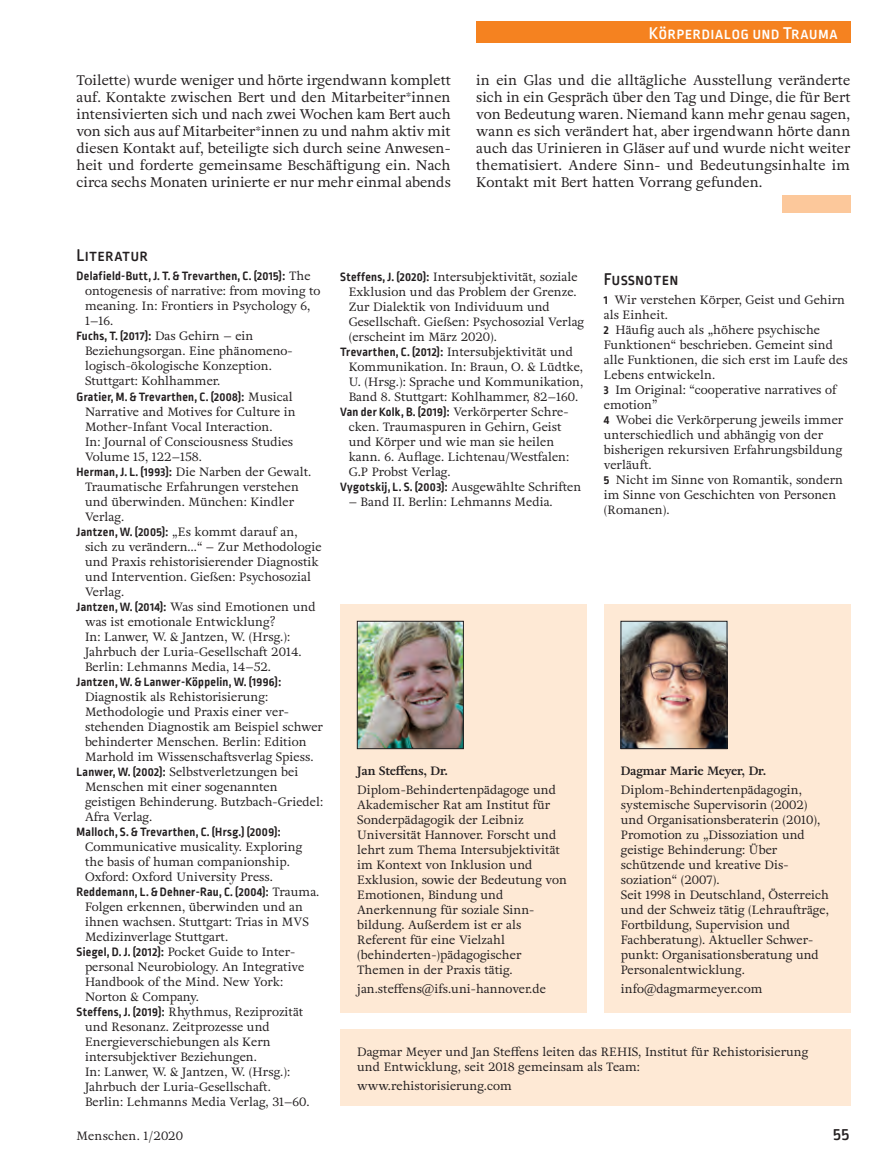
<style>
.page{position:relative;width:893px;height:1170px;background:#fff}
.page>*{position:absolute;margin:0;border:0;box-sizing:border-box;transform-origin:0 0}
.t1{font:500 18px "Ropa Soft SC Pro";letter-spacing:.015em;color:#fff}
.t2{font:500 18px "Ropa Soft SC Pro";letter-spacing:.01em;color:#231f20}
.t3{font:500 18px "Ropa Soft Pro";color:#231f20}
.t4{font:13.8px/17px "Adriane Text";letter-spacing:-.005em;color:#231f20;text-align:justify}
.t5{font:700 12.75px "Ropa Soft Pro";letter-spacing:.025em;color:#231f20}
.t6{font:12px/15px "Adriane Text";color:#231f20}
.t7{font:700 12px "Adriane Text";color:#231f20}
.s1{font-family:"Adriane Text";font-weight:400;font-size:12px}
.s2{font-family:"Ropa Soft Pro";font-weight:700;font-size:12.75px}
</style>
<div class="page">
<div style="left:476px;top:21px;width:374px;height:22px;background:#f58220"></div>
<div style="left:604px;top:604px;width:246px;height:408px;background:#fee9d5"></div>
<img style="left:623px;top:623px;width:102px;height:123px">
<div style="left:621px;top:621px;width:106px;height:127px;border:1px solid #231f20"></div>
<div style="left:340px;top:604px;width:247px;height:408px;background:#fee9d5"></div>
<img style="left:359px;top:623px;width:102px;height:123px">
<div style="left:357px;top:621px;width:106px;height:127px;border:1px solid #231f20"></div>
<div style="left:340px;top:1029px;width:510px;height:77px;background:#fee9d5"></div>
<div style="left:782px;top:196px;width:68px;height:17px;background:#fcc89b"></div>
<h1 class="t1" style="left:649px;top:23px;width:190px">Körperdialog und Trauma</h1>
<p class="t4" style="left:77px;top:72px;width:376px">Toilette) wurde weniger und hörte irgendwann komplett auf. Kontakte zwischen Bert und den Mitarbeiter*innen intensivierten sich und nach zwei Wochen kam Bert auch von sich aus auf Mitarbeiter*innen zu und nahm aktiv mit diesen Kontakt auf, beteiligte sich durch seine Anwesen&shy;heit und forderte gemeinsame Beschäftigung ein. Nach circa sechs Monaten urinierte er nur mehr einmal abends</p>
<p class="t4" style="left:476px;top:72px;width:376px">in ein Glas und die alltägliche Ausstellung veränderte sich in ein Gespräch über den Tag und Dinge, die für Bert von Bedeutung waren. Niemand kann mehr genau sagen, wann es sich verändert hat, aber irgendwann hörte dann auch das Urinieren in Gläser auf und wurde nicht weiter thematisiert. Andere Sinn- und Bedeutungsinhalte im Kontakt mit Bert hatten Vorrang gefunden.</p>
<h1 class="t2" style="left:77px;top:245px;width:73px">Literatur</h1>
<p class="t5" style="left:77px;top:269px;width:236px">Delafield-Butt, J. T. &amp; Trevarthen, C. (2015): <span class="s1">The</span></p>
<p class="t6" style="left:85px;top:283px;width:237px">ontogenesis of narrative: from moving to meaning. In: Frontiers in Psychology 6,<br>1–16.</p>
<p class="t5" style="left:77px;top:329px;width:178px">Fuchs, T. (2017): <span class="s1">Das Gehirn – ein</span></p>
<p class="t6" style="left:85px;top:343px;width:209px">Beziehungsorgan. Eine phänomeno&shy;logisch-ökologische Konzeption.<br>Stuttgart: Kohlhammer.</p>
<p class="t5" style="left:77px;top:389px;width:218px">Gratier, M. &amp; Trevarthen, C. (2008): <span class="s1">Musical</span></p>
<p class="t6" style="left:85px;top:403px;width:212px">Narrative and Motives for Culture in</p>
<p class="t6" style="left:85px;top:418px;width:189px">Mother-Infant Vocal Interaction.</p>
<p class="t6" style="left:85px;top:433px;width:210px">In: Journal of Consciousness Studies</p>
<p class="t6" style="left:85px;top:448px;width:118px">Volume 15, 122–158.</p>
<p class="t6" style="left:77px;top:463px;width:236px"><span class="s2">Herman, J. L. (1993):</span> Die Narben der Gewalt.</p>
<p class="t6" style="left:85px;top:478px;width:215px">Traumatische Erfahrungen verstehen</p>
<p class="t6" style="left:85px;top:493px;width:211px">und überwinden. München: Kindler</p>
<p class="t6" style="left:85px;top:508px;width:41px">Verlag.</p>
<p class="t5" style="left:77px;top:524px;width:223px">Jantzen, W. (2005): <span class="s1">„Es kommt darauf an,</span></p>
<p class="t6" style="left:85px;top:538px;width:238px">sich zu verändern…“ – Zur Methodologie</p>
<p class="t6" style="left:85px;top:553px;width:235px">und Praxis rehistorisierender Diagnostik</p>
<p class="t6" style="left:85px;top:568px;width:227px">und Intervention. Gießen: Psychosozial</p>
<p class="t6" style="left:85px;top:583px;width:41px">Verlag.</p>
<p class="t6" style="left:77px;top:598px;width:241px"><span class="s2">Jantzen, W. (2014):</span> Was sind Emotionen und</p>
<p class="t6" style="left:85px;top:613px;width:192px">was ist emotionale Entwicklung?</p>
<p class="t6" style="left:85px;top:628px;width:207px">In: Lanwer, W. &amp; Jantzen, W. (Hrsg.):</p>
<p class="t6" style="left:85px;top:643px;width:218px">Jahrbuch der Luria-Gesellschaft 2014.</p>
<p class="t6" style="left:85px;top:658px;width:187px">Berlin: Lehmanns Media, 14–52.</p>
<p class="t5" style="left:77px;top:674px;width:206px">Jantzen, W. &amp; Lanwer-Köppelin, W. (1996):</p>
<p class="t6" style="left:85px;top:688px;width:185px">Diagnostik als Rehistorisierung:</p>
<p class="t6" style="left:85px;top:703px;width:205px">Methodologie und Praxis einer ver-</p>
<p class="t6" style="left:85px;top:718px;width:240px">stehenden Diagnostik am Beispiel schwer</p>
<p class="t6" style="left:85px;top:733px;width:223px">behinderter Menschen. Berlin: Edition</p>
<p class="t6" style="left:85px;top:748px;width:230px">Marhold im Wissenschaftsverlag Spiess.</p>
<p class="t6" style="left:77px;top:763px;width:223px"><span class="s2">Lanwer, W. (2002):</span> Selbstverletzungen bei</p>
<p class="t6" style="left:85px;top:778px;width:194px">Menschen mit einer sogenannten</p>
<p class="t6" style="left:85px;top:793px;width:240px">geistigen Behinderung. Butzbach--Griedel:</p>
<p class="t6" style="left:85px;top:808px;width:69px">Afra Verlag.</p>
<p class="t5" style="left:77px;top:824px;width:206px">Malloch, S. &amp; Trevarthen, C. (Hrsg.) (2009):</p>
<p class="t6" style="left:85px;top:838px;width:219px">Communicative musicality. Exploring the basis of human companionship.<br>Oxford: Oxford University Press.</p>
<p class="t5" style="left:77px;top:884px;width:244px">Reddemann, L. &amp; Dehner-Rau, C. (2004): <span class="s1">Trauma.</span></p>
<p class="t6" style="left:85px;top:898px;width:219px">Folgen erkennen, überwinden und an</p>
<p class="t6" style="left:85px;top:913px;width:225px">ihnen wachsen. Stuttgart: Trias in MVS</p>
<p class="t6" style="left:85px;top:928px;width:145px">Medizinverlage Stuttgart.</p>
<p class="t6" style="left:77px;top:943px;width:220px"><span class="s2">Siegel, D. J. (2012):</span> Pocket Guide to Inter-</p>
<p class="t6" style="left:85px;top:958px;width:221px">personal Neurobiology. An Integrative</p>
<p class="t6" style="left:85px;top:973px;width:200px">Handbook of the Mind. New York:</p>
<p class="t6" style="left:85px;top:988px;width:115px">Norton &amp; Company.</p>
<p class="t6" style="left:77px;top:1003px;width:228px"><span class="s2">Steffens, J. (2019):</span> Rhythmus, Reziprozität</p>
<p class="t6" style="left:85px;top:1018px;width:186px">und Resonanz. Zeitprozesse und</p>
<p class="t6" style="left:85px;top:1033px;width:187px">Energieverschiebungen als Kern</p>
<p class="t6" style="left:85px;top:1048px;width:173px">intersubjektiver Beziehungen.</p>
<p class="t6" style="left:85px;top:1063px;width:207px">In: Lanwer, W. &amp; Jantzen, W. (Hrsg.):</p>
<p class="t6" style="left:85px;top:1078px;width:187px">Jahrbuch der Luria-Gesellschaft.</p>
<p class="t6" style="left:85px;top:1093px;width:226px">Berlin: Lehmanns Media Verlag, 31–60.</p>
<p class="t6" style="left:77px;top:1128px;width:108px">Menschen. 1/2020</p>
<p class="t6" style="left:340px;top:269px;width:239px"><span class="s2">Steffens, J. (2020):</span> Intersubjektivität, soziale</p>
<p class="t6" style="left:349px;top:284px;width:230px">Exklusion und das Problem der Grenze.</p>
<p class="t6" style="left:349px;top:299px;width:203px">Zur Dialektik von Individuum und</p>
<p class="t6" style="left:349px;top:314px;width:237px">Gesellschaft. Gießen: Psychosozial Verlag</p>
<p class="t6" style="left:349px;top:329px;width:150px">(erscheint im März 2020).</p>
<p class="t6" style="left:340px;top:344px;width:234px"><span class="s2">Trevarthen, C. (2012):</span> Intersubjektivität und</p>
<p class="t6" style="left:349px;top:359px;width:236px">Kommunikation. In: Braun, O. &amp; Lüdtke,</p>
<p class="t6" style="left:349px;top:374px;width:236px">U. (Hrsg.): Sprache und Kommunikation,</p>
<p class="t6" style="left:349px;top:389px;width:231px">Band 8. Stuttgart: Kohlhammer, 82–160.</p>
<p class="t5" style="left:340px;top:404px;width:230px">Van der Kolk, B. (2019): <span class="s1">Verkörperter Schre-</span></p>
<p class="t6" style="left:349px;top:419px;width:222px">cken. Traumaspuren in Gehirn, Geist und Körper und wie man sie heilen kann. 6. Auflage. Lichtenau/Westfalen:<br>G.P Probst Verlag.</p>
<p class="t5" style="left:340px;top:479px;width:243px">Vygotskij, L. S. (2003): <span class="s1">Ausgewählte Schriften</span></p>
<p class="t6" style="left:349px;top:494px;width:206px">– Band II. Berlin: Lehmanns Media.</p>
<h1 class="t2" style="left:604px;top:269px;width:76px">Fußnoten</h1>
<p class="t6" style="left:604px;top:292px;width:245px"><span class="s2">1</span> Wir verstehen Körper, Geist und Gehirn als Einheit.<br><span class="s2">2</span> Häufig auch als „höhere psychische<br>Funktionen“ beschrieben. Gemeint sind alle Funktionen, die sich erst im Laufe des<br>Lebens entwickeln.<br><span class="s2">3</span> Im Original: “cooperative narratives of emotion”<br><span class="s2">4</span> Wobei die Verkörperung jeweils immer unterschiedlich und abhängig von der bisherigen rekursiven Erfahrungsbildung verläuft.<br><span class="s2">5</span> Nicht im Sinne von Romantik, sondern im Sinne von Geschichten von Personen (Romanen).</p>
<p class="t7" style="left:357px;top:762px;width:92px">Jan Steffens, Dr.</p>
<p class="t6" style="left:357px;top:782px;width:211px">Diplom-Behindertenpädagoge und<br>Akademischer Rat am Institut für<br>Sonderpädagogik der Leibniz<br>Universität Hannover. Forscht und lehrt zum Thema Intersubjektivität im Kontext von Inklusion und<br>Exklusion, sowie der Bedeutung von<br>Emotionen, Bindung und<br>Anerkennung für soziale Sinn&shy;bildung. Außerdem ist er als<br>Referent für eine Vielzahl (behinderten-)pädagogischer<br>Themen in der Praxis tätig.</p>
<p class="t6" style="left:357px;top:981px;width:190px">jan.steffens@ifs.uni-hannover.de</p>
<p class="t7" style="left:621px;top:762px;width:147px">Dagmar Marie Meyer, Dr.</p>
<p class="t6" style="left:621px;top:782px;width:210px">Diplom-Behindertenpädagogin, systemische Supervisorin (2002) und Organisationsberaterin (2010),<br>Promotion zu „Dissoziation und geistige Behinderung: Über schützende und kreative Dis&shy;soziation“ (2007).<br>Seit 1998 in Deutschland, Österreich und der Schweiz tätig (Lehraufträge,<br>Fortbildung, Supervision und<br>Fachberatung). Aktueller Schwer&shy;punkt: Organisationsberatung und<br>Personalentwicklung.</p>
<p class="t6" style="left:621px;top:981px;width:143px">info@dagmarmeyer.com</p>
<p class="t6" style="left:357px;top:1043px;width:453px">Dagmar Meyer und Jan Steffens leiten das REHIS, Institut für Rehistorisierung und Entwicklung, seit 2018 gemeinsam als Team:</p>
<p class="t6" style="left:357px;top:1077px;width:156px">www.rehistorisierung.com</p>
<h1 class="t3" style="left:833px;top:1124px;width:18px">55</h1>
</div>
